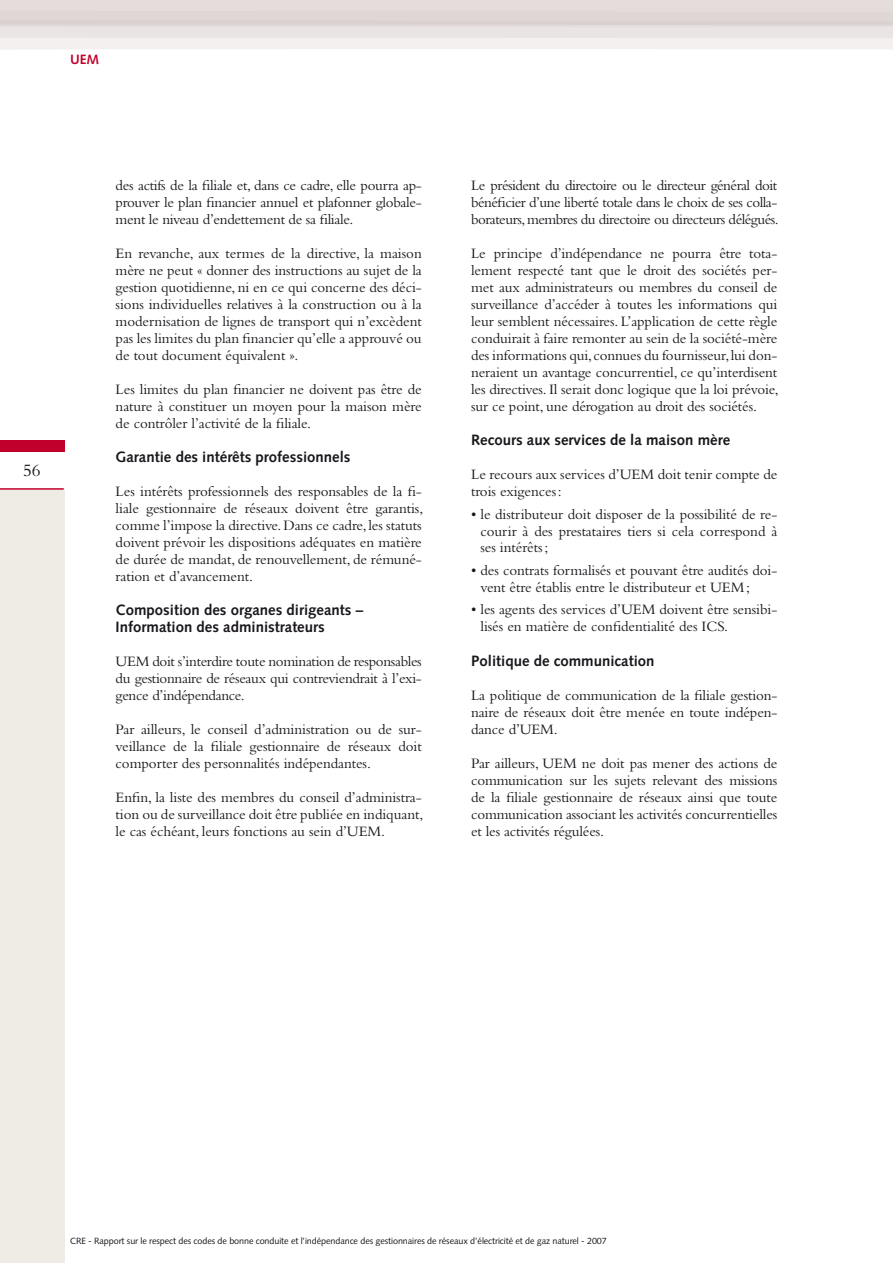
<style>
.page{position:relative;width:893px;height:1263px;background:#fff}
.page>*{position:absolute;margin:0;border:0;box-sizing:border-box;transform-origin:0 0}
.t1{font:18px "Bembo";color:#1a171c}
.t2{font:15px/17px "Bembo";letter-spacing:-.005em;color:#1a171c;text-align:justify}
.t3{font:700 15px/17px "Syntax";color:#1a171c}
.t4{font:700 13.5px "Syntax";color:#c1002b}
.t5{font:9px "Syntax";letter-spacing:-.01em;color:#1a171c}
</style>
<div class="page">
<div style="left:0;top:489px;width:65px;height:774px;background:#efebe5"></div>
<div style="left:0;top:441px;width:65px;height:11px;background:#c1002b"></div>
<hr style="left:0;top:488px;width:64px;height:2px;background:#c1002b">
<svg style="left:0;top:0;width:893px;height:50px"></svg>
<p class="t4" style="left:70px;top:51px;width:30px">UEM</p>
<p class="t1" style="left:23px;top:460px;width:19px">56</p>
<p class="t2" style="left:116px;top:177px;width:308px">des actifs de la filiale et, dans ce cadre, elle pourra ap&shy;prouver le plan financier annuel et plafonner globale&shy;ment le niveau d’endettement de sa filiale.</p>
<p class="t2" style="left:116px;top:245px;width:308px">En revanche, aux termes de la directive, la maison mère ne peut « donner des instructions au sujet de la gestion quotidienne, ni en ce qui concerne des déci&shy;sions individuelles relatives à la construction ou à la modernisation de lignes de transport qui n’excèdent pas les limites du plan financier qu’elle a approuvé ou de tout document équivalent ».</p>
<p class="t2" style="left:116px;top:381px;width:308px">Les limites du plan financier ne doivent pas être de nature à constituer un moyen pour la maison mère de contrôler l’activité de la filiale.</p>
<p class="t3" style="left:116px;top:449px;width:236px">Garantie des intérêts professionnels</p>
<p class="t2" style="left:116px;top:483px;width:309px">Les intérêts professionnels des responsables de la fi&shy;liale gestionnaire de réseaux doivent être garantis, comme l’impose la directive. Dans ce cadre, les statuts doivent prévoir les dispositions adéquates en matière de durée de mandat, de renouvellement, de rémuné&shy;ration et d’avancement.</p>
<p class="t3" style="left:116px;top:602px;width:249px">Composition des organes dirigeants –<br>Information des administrateurs</p>
<p class="t2" style="left:116px;top:653px;width:308px">UEM doit s’interdire toute nomination de responsables du gestionnaire de réseaux qui contreviendrait à l’exi&shy;gence d’indépendance.</p>
<p class="t2" style="left:116px;top:721px;width:308px">Par ailleurs, le conseil d’administration ou de sur&shy;veillance de la filiale gestionnaire de réseaux doit comporter des personnalités indépendantes.</p>
<p class="t2" style="left:116px;top:789px;width:309px">Enfin, la liste des membres du conseil d’administra&shy;tion ou de surveillance doit être publiée en indiquant, le cas échéant, leurs fonctions au sein d’UEM.</p>
<p class="t2" style="left:471px;top:177px;width:309px">Le président du directoire ou le directeur général doit bénéficier d’une liberté totale dans le choix de ses colla&shy;borateurs, membres du directoire ou directeurs délégués.</p>
<p class="t2" style="left:471px;top:245px;width:309px">Le principe d’indépendance ne pourra être tota&shy;lement respecté tant que le droit des sociétés per&shy;met aux admi-nistrateurs ou membres du conseil de surveillance d’accéder à toutes les informations qui leur semblent nécessaires. L’application de cette règle conduirait à faire remonter au sein de la société-mère des informations qui, connues du fournisseur, lui don&shy;neraient un avantage concurrentiel, ce qu’interdisent les directives. Il serait donc logique que la loi prévoie, sur ce point, une dérogation au droit des sociétés.</p>
<p class="t3" style="left:471px;top:432px;width:261px">Recours aux services de la maison mère</p>
<p class="t2" style="left:471px;top:466px;width:308px">Le recours aux services d’UEM doit tenir compte de trois exigences:</p>
<p class="t2" style="left:480px;top:506px;width:298px;line-height:16.5px;text-indent:-9px">• le distributeur doit disposer de la possibilité de re&shy;courir à des prestataires tiers si cela correspond à ses intérêts;</p>
<p class="t2" style="left:480px;top:562px;width:298px;line-height:16.5px;text-indent:-9px">• des contrats formalisés et pouvant être audités doi&shy;vent être établis entre le distributeur et UEM;</p>
<p class="t2" style="left:480px;top:601px;width:298px;line-height:16.5px;text-indent:-9px">• les agents des services d’UEM doivent être sensibi&shy;lisés en matière de confidentialité des ICS.</p>
<p class="t3" style="left:471px;top:653px;width:185px">Politique de communication</p>
<p class="t2" style="left:471px;top:687px;width:308px">La politique de communication de la filiale gestion&shy;naire de réseaux doit être menée en toute indépen&shy;dance d’UEM.</p>
<p class="t2" style="left:471px;top:755px;width:308px">Par ailleurs, UEM ne doit pas mener des actions de communication sur les sujets relevant des missions de la filiale gestionnaire de réseaux ainsi que toute commu-nication associant les activités concurrentielles et les activités régulées.</p>
<p class="t5" style="left:70px;top:1236px;width:538px">CRE - Rapport sur le respect des codes de bonne conduite et l’indépendance des gestionnaires de réseaux d’électricité et de gaz naturel - 2007</p>
</div>
